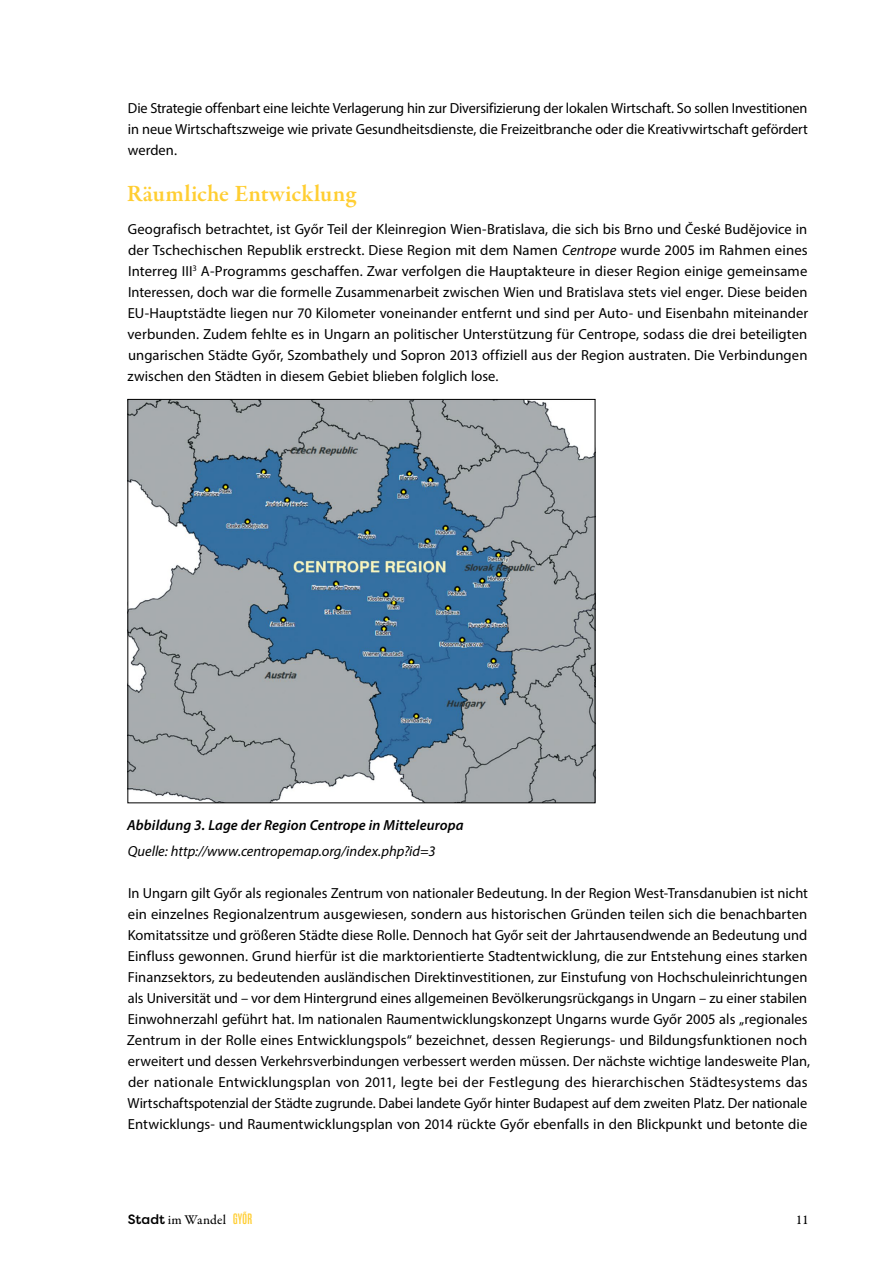
<style>
.page{position:relative;width:893px;height:1263px;background:#fff}
.page>*{position:absolute;margin:0;border:0;box-sizing:border-box;transform-origin:0 0}
.t1{font:600 23.7px "Garamond Premr Pro";color:#ffce32}
.t2{font:14.7px/21px "Myriad Pro";color:#000;text-align:justify}
.t3{font:italic 14.7px "Myriad Pro";color:#000}
.t4{font:italic 600 14.7px "Myriad Pro";letter-spacing:.005em;color:#000}
.t5{font:500 13.5px "Garamond Premr Pro";letter-spacing:.015em;color:#000}
.s1{font-style:italic}
.s2{font-family:"Filson Pro"}
.s3{font-family:"Rama Gothic M";font-weight:600;font-size:15px;color:#ffce32}
</style>
<div class="page">
<img style="left:130px;top:401px;width:463px;height:400px">
<p class="t2" style="left:128px;top:97px;width:682px">Die Strategie offenbart eine leichte Verlagerung hin zur Diversifizierung der lokalen Wirtschaft. So sollen Investitionen in neue Wirtschaftszweige wie private Gesundheitsdienste, die Freizeitbranche oder die Kreativwirtschaft gefördert werden.</p>
<h1 class="t1" style="left:127px;top:179px;width:231px">Räumliche Entwicklung</h1>
<p class="t2" style="left:128px;top:218px;width:682px">Geografisch betrachtet, ist Győr Teil der Kleinregion Wien-Bratislava, die sich bis Brno und České Budějovice in der Tschechischen Republik erstreckt. Diese Region mit dem Namen <span class="s1">Centrope</span> wurde 2005 im Rahmen eines Interreg III<sup>3</sup> A-Programms geschaffen. Zwar verfolgen die Hauptakteure in dieser Region einige gemeinsame Interessen, doch war die formelle Zusammenarbeit zwischen Wien und Bratislava stets viel enger. Diese beiden EU-Hauptstädte liegen nur 70 Kilometer voneinander entfernt und sind per Auto- und Eisenbahn miteinander verbunden. Zudem fehlte es in Ungarn an politischer Unterstützung für Centrope, sodass die drei beteiligten ungarischen Städte Győr, Szombathely und Sopron 2013 offiziell aus der Region austraten. Die Verbindungen zwischen den Städten in diesem Gebiet blieben folglich lose.</p>
<p class="t4" style="left:127px;top:816px;width:338px">Abbildung 3. Lage der Region Centrope in Mitteleuropa</p>
<p class="t3" style="left:128px;top:842px;width:309px">Quelle: http://www.centropemap.org/index.php?id=3</p>
<p class="t2" style="left:127px;top:882px;width:685px;text-align:left">In Ungarn gilt Győr als regionales Zentrum von nationaler Bedeutung. In der Region West-Transdanubien ist nicht ein einzelnes Regionalzentrum ausgewiesen, sondern aus historischen Gründen teilen sich die benachbarten Komitatssitze und größeren Städte diese Rolle. Dennoch hat Győr seit der Jahrtausendwende an Bedeutung und Einfluss gewonnen. Grund hierfür ist die marktorientierte Stadtentwicklung, die zur Entstehung eines starken Finanzsektors, zu bedeutenden ausländischen Direktinvestitionen, zur Einstufung von Hochschuleinrichtungen als Universität und – vor dem Hintergrund eines allgemeinen Bevölkerungsrückgangs in Ungarn – zu einer stabilen Einwohnerzahl geführt hat. Im nationalen Raumentwicklungskonzept Ungarns wurde Győr 2005 als „regionales Zentrum in der Rolle eines Entwicklungspols“ bezeichnet, dessen Regierungs- und Bildungsfunktionen noch erweitert und dessen Verkehrsverbindungen verbessert werden müssen. Der nächste wichtige landesweite Plan, der nationale Entwicklungsplan von 2011, legte bei der Festlegung des hierarchischen Städtesystems das Wirtschaftspotenzial der Städte zugrunde. Dabei landete Győr hinter Budapest auf dem zweiten Platz. Der nationale Entwicklungs- und Raumentwicklungsplan von 2014 rückte Győr ebenfalls in den Blickpunkt und betonte die</p>
<p class="t5" style="left:128px;top:1212px;width:126px"><span class="s2">Stadt</span> im Wandel <span class="s3">GYŐR</span></p>
<p class="t5" style="left:796px;top:1212px;width:14px">11</p>
</div>
